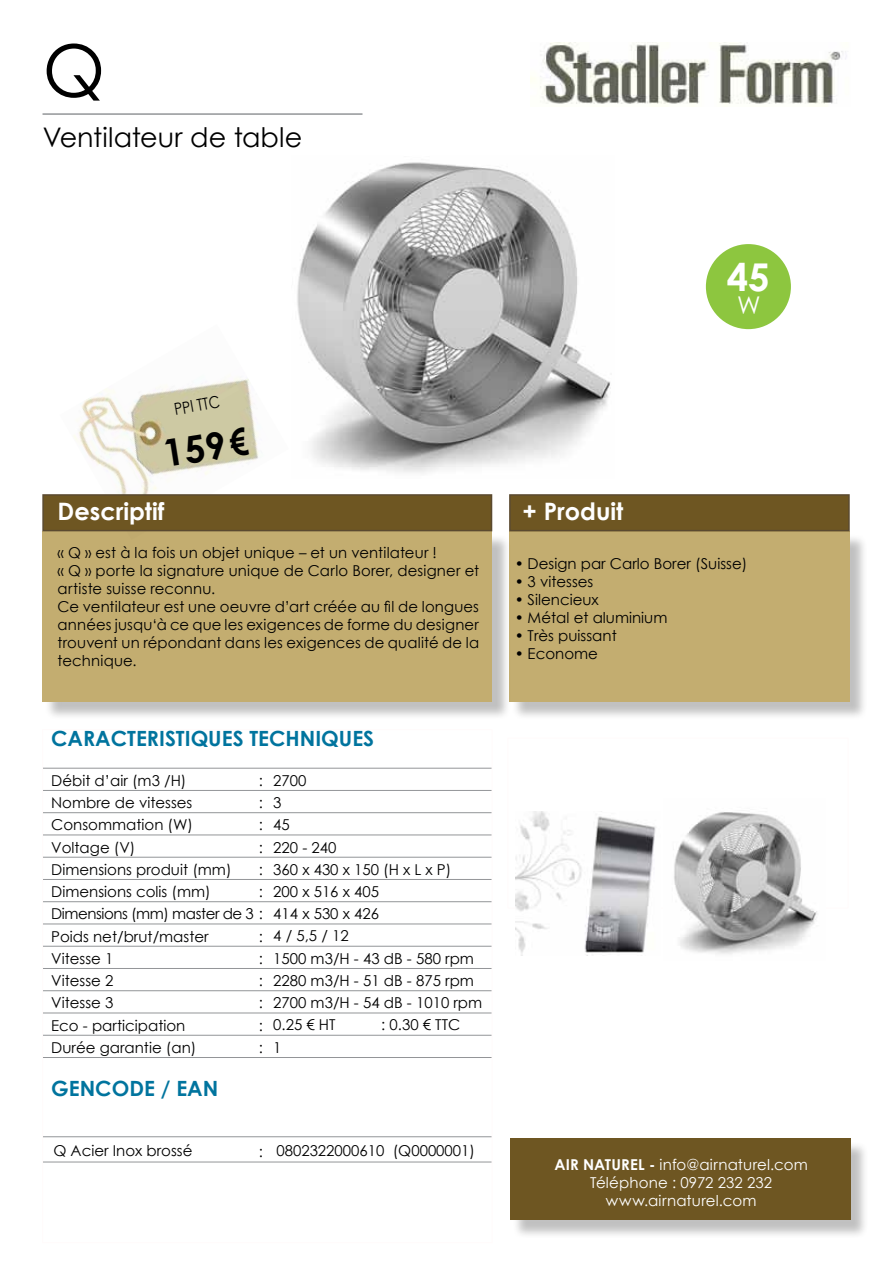
<style>
.page{position:relative;width:893px;height:1263px;background:#fff}
.page>*{position:absolute;margin:0;border:0;box-sizing:border-box;transform-origin:0 0}
.t1{font:72px "Century Gothic";color:#000}
.t2{font:700 38.4px "Century Gothic";color:#fff}
.t3{font:27px "Century Gothic";color:#000}
.t4{font:24.45px "Century Gothic";color:#fff}
.t5{font:700 24px "Century Gothic";color:#fff}
.t6{font:700 21px "Century Gothic";color:#00749e}
.t7{font:16.5px "Century Gothic";color:#000;scale:.83 1}
.t8{font:15px/22.2px "Century Gothic";color:#000}
.t9{font:15px/18px "Century Gothic";letter-spacing:.01em;color:#fff;text-align:center}
.s1{font-weight:700}
</style>
<div class="page">
<img style="left:73px;top:378px;width:186px;height:116px">
<div style="left:45px;top:534px;width:466px;height:186px;background:#000;opacity:.25"></div>
<div style="left:42px;top:531px;width:450px;height:171px;background:#c3ad70"></div>
<div style="left:512px;top:1141px;width:357px;height:98px;background:#000;opacity:.25"></div>
<div style="left:510px;top:1138px;width:340px;height:82px;background:#6e5622"></div>
<div style="left:42px;top:494px;width:450px;height:37px;background:#6e5622;border:2px solid #5b4a30"></div>
<div style="left:509px;top:494px;width:341px;height:37px;background:#6e5622;border:2px solid #5b4a30"></div>
<div style="left:512px;top:534px;width:357px;height:186px;background:#000;opacity:.25"></div>
<div style="left:509px;top:531px;width:341px;height:171px;background:#c3ad70"></div>
<hr style="left:43px;top:113px;width:319px;height:2px;background:#939598">
<hr style="left:43px;top:768px;width:449px;height:1px;background:#939598">
<hr style="left:43px;top:790px;width:449px;height:1px;background:#939598">
<hr style="left:43px;top:812px;width:449px;height:1px;background:#939598">
<hr style="left:43px;top:834px;width:449px;height:1px;background:#939598">
<hr style="left:43px;top:857px;width:449px;height:1px;background:#939598">
<hr style="left:43px;top:879px;width:449px;height:1px;background:#939598">
<hr style="left:43px;top:901px;width:449px;height:1px;background:#939598">
<hr style="left:43px;top:923px;width:449px;height:1px;background:#939598">
<hr style="left:43px;top:946px;width:449px;height:1px;background:#939598">
<hr style="left:43px;top:968px;width:449px;height:1px;background:#939598">
<hr style="left:43px;top:990px;width:449px;height:1px;background:#939598">
<hr style="left:43px;top:1012px;width:449px;height:1px;background:#939598">
<hr style="left:43px;top:1035px;width:449px;height:1px;background:#939598">
<hr style="left:43px;top:1057px;width:449px;height:1px;background:#939598">
<hr style="left:43px;top:1136px;width:449px;height:1px;background:#939598">
<hr style="left:43px;top:1161px;width:449px;height:1px;background:#939598">
<img style="left:530px;top:43px;width:317px;height:61px">
<img style="left:297px;top:162px;width:314px;height:311px">
<img style="left:674px;top:812px;width:143px;height:142px">
<img style="left:516px;top:811px;width:140px;height:144px">
<svg style="left:706px;top:244px;width:85px;height:85px"></svg>
<svg style="left:165px;top:427px;width:84px;height:40px;background:#cfcba8"></svg>
<h1 class="t1" style="left:43px;top:20px;width:64px">Q</h1>
<h3 class="t3" style="left:43px;top:118px;width:261px">Ventilateur de table</h3>
<p class="t7" style="left:172px;top:398px;width:57px;rotate:-10deg">PPI TTC</p>
<h3 class="t5" style="left:58px;top:493px;width:109px">Descriptif</h3>
<h3 class="t5" style="left:523px;top:493px;width:102px">+ Produit</h3>
<h2 class="t2" style="left:727px;top:247px;width:44px">45</h2>
<h3 class="t4" style="left:737px;top:288px;width:25px">W</h3>
<p class="t8" style="left:58px;top:543px;width:423px;line-height:18px">« Q » est à la fois un objet unique – et un ventilateur !<br>« Q » porte la signature unique de Carlo Borer, designer et artiste suisse reconnu.<br>Ce ventilateur est une oeuvre d’art créée au fil de longues années jusqu‘à ce que les exigences de forme du designer trouvent un répondant dans les exigences de qualité de la technique.</p>
<p class="t8" style="left:515px;top:552px;width:234px">• Design par Carlo Borer (Suisse)</p>
<p class="t8" style="left:515px;top:570px;width:80px">• 3 vitesses</p>
<p class="t8" style="left:515px;top:588px;width:85px">• Silencieux</p>
<p class="t8" style="left:515px;top:606px;width:154px">• Métal et aluminium</p>
<p class="t8" style="left:515px;top:624px;width:103px">• Très puissant</p>
<p class="t8" style="left:515px;top:642px;width:85px">• Econome</p>
<h3 class="t6" style="left:51px;top:722px;width:324px">CARACTERISTIQUES TECHNIQUES</h3>
<p class="t8" style="left:51px;top:769px;width:137px">Débit d’air (m3 /H)</p>
<p class="t8" style="left:259px;top:769px;width:6px">:</p>
<p class="t8" style="left:51px;top:791px;width:143px">Nombre de vitesses</p>
<p class="t8" style="left:259px;top:791px;width:6px">:</p>
<p class="t8" style="left:51px;top:813px;width:143px">Consommation (W)</p>
<p class="t8" style="left:259px;top:813px;width:6px">:</p>
<p class="t8" style="left:51px;top:836px;width:86px">Voltage (V)</p>
<p class="t8" style="left:259px;top:836px;width:6px">:</p>
<p class="t8" style="left:51px;top:858px;width:182px">Dimensions produit (mm)</p>
<p class="t8" style="left:259px;top:858px;width:6px">:</p>
<p class="t8" style="left:51px;top:880px;width:161px">Dimensions colis (mm)</p>
<p class="t8" style="left:273px;top:769px;width:211px">2700<br>3<br>45<br>220 - 240<br>360 x 430 x 150 (H x L x P)<br>200 x 516 x 405<br>414 x 530 x 426<br>4 / 5,5 / 12<br>1500 m3/H - 43 dB - 580 rpm<br>2280 m3/H - 51 dB - 875 rpm<br>2700 m3/H - 54 dB - 1010 rpm<br>0.25 € HT</p>
<p class="t8" style="left:51px;top:880px;width:213px;text-align:justify;text-indent:207px">:<br>Dimensions (mm) master de 3 :<br>Poids net/brut/master</p>
<p class="t8" style="left:259px;top:925px;width:6px">:</p>
<p class="t8" style="left:51px;top:947px;width:64px">Vitesse 1</p>
<p class="t8" style="left:259px;top:947px;width:6px">:</p>
<p class="t8" style="left:51px;top:969px;width:64px">Vitesse 2</p>
<p class="t8" style="left:259px;top:969px;width:6px">:</p>
<p class="t8" style="left:51px;top:991px;width:64px">Vitesse 3</p>
<p class="t8" style="left:259px;top:991px;width:6px">:</p>
<p class="t8" style="left:51px;top:1014px;width:136px">Eco - participation</p>
<p class="t8" style="left:259px;top:1014px;width:6px">:</p>
<p class="t8" style="left:51px;top:1036px;width:147px">Durée garantie (an)</p>
<p class="t8" style="left:259px;top:1036px;width:6px">:</p>
<h3 class="t6" style="left:51px;top:1072px;width:169px">GENCODE / EAN</h3>
<p class="t8" style="left:381px;top:1013px;width:80px">: 0.30 € TTC</p>
<p class="t8" style="left:273px;top:1036px;width:10px">1</p>
<p class="t8" style="left:53px;top:1139px;width:141px">Q Acier Inox brossé</p>
<p class="t8" style="left:276px;top:1139px;width:200px">0802322000610 (Q0000001)</p>
<p class="t8" style="left:259px;top:1140px;width:6px">:</p>
<p class="t9" style="left:554px;top:1155px;width:255px"><span class="s1">AIR NATUREL -</span> info@airnaturel.com<br>Téléphone : 0972 232 232 www.airnaturel.com</p>
</div>
